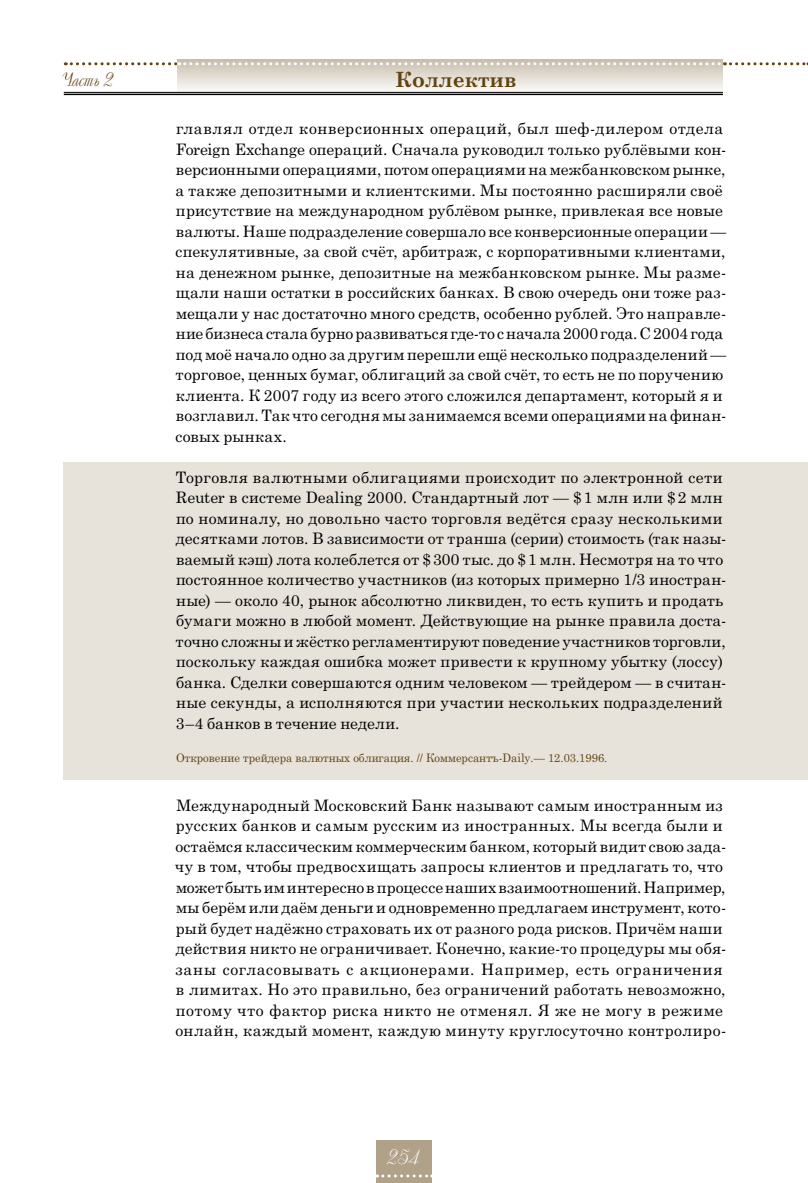
<style>
.page{position:relative;width:808px;height:1183px;background:#fff}
.page>*{position:absolute;margin:0;border:0;box-sizing:border-box;transform-origin:0 0}
.t1{font:700 21px "Century Schoolbook Cyr";color:#614310}
.t2{font:21px "Decor C";color:#fff}
.t3{font:19.5px "Decor C";color:#614310}
.t4{font:15.75px/20.5px "Century Schoolbook Cyr";letter-spacing:.02em;color:#000}
.t5{font:11.7px "Century Schoolbook Cyr";color:#614310;scale:.96 1}
</style>
<div class="page">
<div style="left:64px;top:462px;width:744px;height:318px;background:#e7e3db"></div>
<svg style="left:177px;top:60px;width:546px;height:34px;background:#e0dbd3"></svg>
<div style="left:376px;top:1140px;width:56px;height:42px;background:#b0a188"></div>
<hr style="left:64px;top:92px;width:659px;height:1px;background:#000">
<hr style="left:64px;top:94px;width:659px;height:1px;background:#000">
<svg style="left:65px;top:62px;width:743px;height:3px"></svg>
<svg style="left:377px;top:1174px;width:55px;height:3px"></svg>
<p class="t3" style="left:62px;top:68px;width:54px">Часть 2</p>
<h1 class="t1" style="left:395px;top:67px;width:123px">Коллектив</h1>
<p class="t4" style="left:175px;top:118px;width:552px">главлял отдел конверсионных операций, был шеф-дилером отдела Foreign Exchange операций. Сначала руководил только рублёвыми кон&shy;версионными операциями, потом операциями на межбанковском рынке, а также депозитными и клиентскими. Мы постоянно расширяли своё присутствие на международном рублёвом рынке, привлекая все новые валюты. Наше подразделение совершало все конверсионные операции — спекулятивные, за свой счёт, арбитраж, с корпоративными клиентами, на денежном рынке, депозитные на межбанковском рынке. Мы разме&shy;щали наши остатки в российских банках. В свою очередь они тоже раз&shy;мещали у нас достаточно много средств, особенно рублей. Это направле&shy;ние бизнеса стала бурно развиваться где-то с начала 2000 года. С 2004года под моё начало одно за другим перешли ещё несколько подразделений — торговое, ценных бумаг, облигаций за свой счёт, то есть не по поручению клиента. К 2007 году из всего этого сложился департамент, который я и возглавил. Так что сегодня мы занимаемся всеми операциями на финан&shy;совых рынках.</p>
<p class="t4" style="left:176px;top:466px;width:552px">Торговля валютными облигациями происходит по электронной сети Reuter в системе Dealing 2000. Стандартный лот — $1 млн или $2 млн по номиналу, но довольно часто торговля ведётся сразу несколькими десятками лотов. В зависимости от транша (серии) стоимость (так назы&shy;ваемый кэш) лота колеблется от $300 тыс. до $1 млн. Несмотря на то что постоянное количество участников (из которых примерно 1/3 иностран&shy;ные) — около 40, рынок абсолютно ликвиден, то есть купить и продать бумаги можно в любой момент. Действующие на рынке правила доста&shy;точно сложны и жёстко регламентируют поведение участников торговли, поскольку каждая ошибка может привести к крупному убытку (лоссу) банка. Сделки совершаются одним человеком — трейдером — в считан&shy;ные секунды, а исполняются при участии нескольких подразделений 3–4 банков в течение недели.</p>
<p class="t5" style="left:176px;top:750px;width:451px">Откровение трейдера валютных облигация. // Коммерсантъ-Daily.— 12.03.1996.</p>
<p class="t4" style="left:175px;top:794px;width:553px">Международный Московский Банк называют самым иностранным из русских банков и самым русским из иностранных. Мы всегда были и остаёмся классическим коммерческим банком, который видит свою зада&shy;чу в том, чтобы предвосхищать запросы клиентов и предлагать то, что может быть им интересно впроцессе наших взаимоотношений. Например, мы берём или даём деньги и одновременно предлагаем инструмент, кото&shy;рый будет надёжно страховать их от разного рода рисков. Причём наши действия никто не ограничивает. Конечно, какие-то процедуры мы обя&shy;заны согласовывать с акционерами. Например, есть ограничения в лимитах. Но это правильно, без ограничений работать невозможно, потому что фактор риска никто не отменял. Я же не могу в режиме онлайн, каждый момент, каждую минуту круглосуточно контролиро-</p>
<h1 class="t2" style="left:388px;top:1144px;width:34px">254</h1>
</div>
